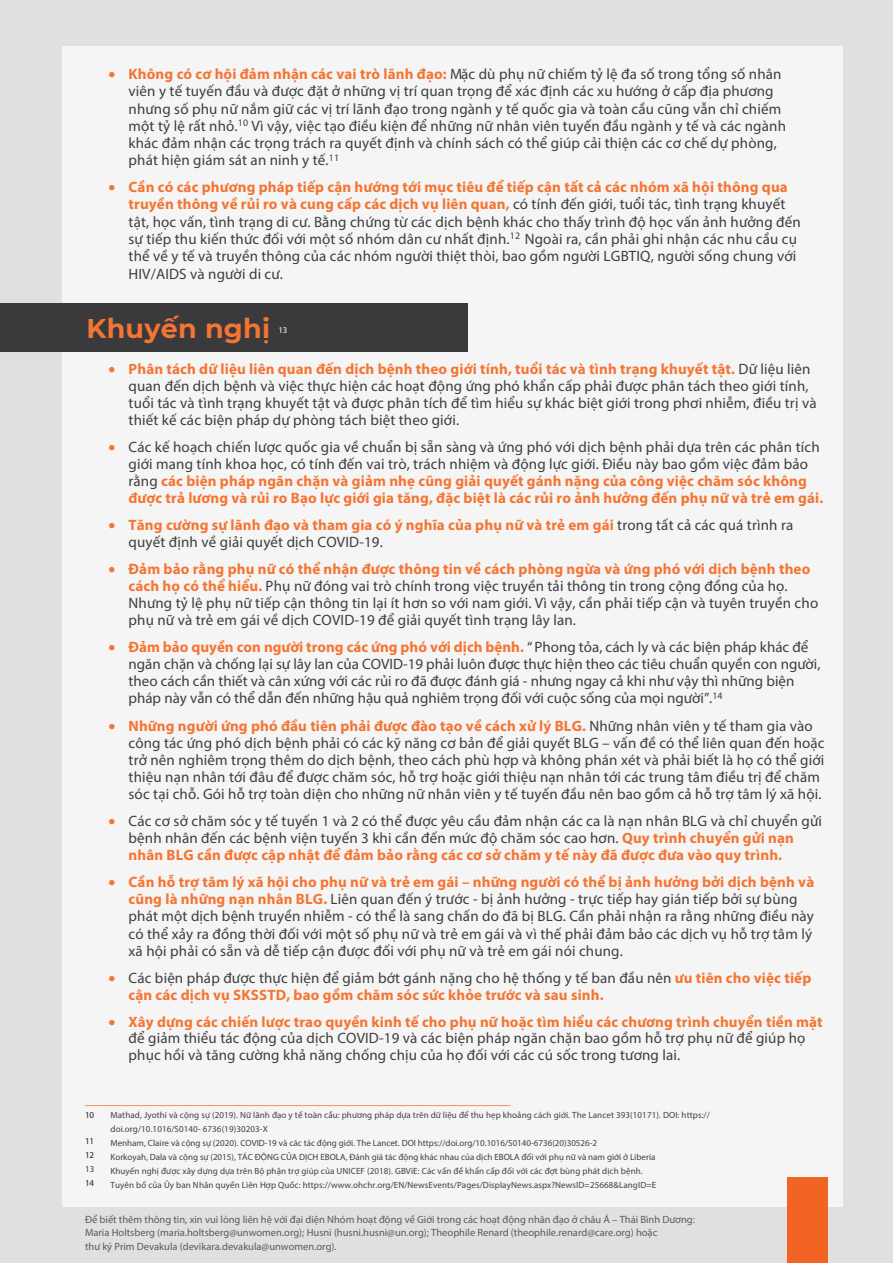
<style>
.page{position:relative;width:893px;height:1263px;background:#e1dfdf}
.page>*{position:absolute;margin:0;border:0;box-sizing:border-box;transform-origin:0 0}
.main{font:700 27px "Montserrat";letter-spacing:.01em;color:#f37433}
.footnote{font:15px/17px "Myriad Pro";letter-spacing:.01em;color:#3e3e3f}
.footnote-2{font:700 15px/16.5px "Myriad Pro";letter-spacing:.01em;color:#f47533}
.footnote-3{font:10.5px/13.6px "Myriad Pro";color:#5a5a5d}
.footnote-4{font:9px/14px "Myriad Pro";letter-spacing:.01em;color:#414042}
.footnote-5{font:9px "Myriad Pro";color:#231f20}
.footnote-6{font:9px "Myriad Pro";color:#3e3e3f}
.main-2{font:8.7px "Myriad Pro";color:#fff}
.s1{color:#f47533}
.s2{font-weight:700;color:#f47533}
.s3{font-weight:400;color:#3e3e3f}
</style>
<div class="page">
<div style="left:62px;top:46px;width:781px;height:1161px;background:#f5f5f5"></div>
<div style="left:0;top:303px;width:468px;height:49px;background:#3a3a3c"></div>
<hr style="left:85px;top:1105px;width:425px;height:1px;background:#f7915a">
<div style="left:788px;top:1178px;width:40px;height:85px;background:#f26423"></div>
<p class="footnote" style="left:129px;top:65px;width:659px;text-indent:-20px"><span class="s1">•</span> <span class="s2">Không có cơ hội đảm nhận các vai trò lãnh đạo:</span> Mặc dù phụ nữ chiếm tỷ lệ đa số trong tổng số nhân viên y tế tuyến đầu và được đặt ở những vị trí quan trọng để xác định các xu hướng ở cấp địa phương nhưng số phụ nữ nắm giữ các vị trí lãnh đạo trong ngành y tế quốc gia và toàn cầu cũng vẫn chỉ chiếm một tỷ lệ rất nhỏ.<sup>10</sup> Vì vậy, việc tạo điều kiện để những nữ nhân viên tuyến đầu ngành y tế và các ngành khác đảm nhận các trọng trách ra quyết định và chính sách có thể giúp cải thiện các cơ chế dự phòng, phát hiện giám sát an ninh y tế.<sup>11</sup></p>
<p class="footnote" style="left:129px;top:178px;width:674px;line-height:17.4px;text-indent:-20px"><span class="s1">•</span> <span class="s2">Cần có các phương pháp tiếp cận hướng tới mục tiêu để tiếp cận tất cả các nhóm xã hội thông qua truyền thông về rủi ro và cung cấp các dịch vụ liên quan,</span> có tính đến giới, tuổi tác, tình trạng khuyết tật, học vấn, tình trạng di cư. Bằng chứng từ các dịch bệnh khác cho thấy trình độ học vấn ảnh hưởng đến sự tiếp thu kiến thức đối với một số nhóm dân cư nhất định.<sup>12</sup> Ngoài ra, cần phải ghi nhận các nhu cầu cụ thể về y tế và truyền thông của các nhóm người thiệt thòi, bao gồm người LGBTIQ, người sống chung với HIV/AIDS và người di cư.</p>
<p class="main" style="left:86px;top:309px;width:185px">Khuyến nghị</p>
<p class="main-2" style="left:278px;top:325px;width:11px">13</p>
<p class="footnote" style="left:129px;top:360px;width:690px;text-indent:-20px"><span class="s1">•</span> <span class="s2">Phân tách dữ liệu liên quan đến dịch bệnh theo giới tính, tuổi tác và tình trạng khuyết tật.</span> Dữ liệu liên quan đến dịch bệnh và việc thực hiện các hoạt động ứng phó khẩn cấp phải được phân tách theo giới tính, tuổi tác và tình trạng khuyết tật và được phân tích để tìm hiểu sự khác biệt giới trong phơi nhiễm, điều trị và thiết kế các biện pháp dự phòng tách biệt theo giới.</p>
<p class="footnote" style="left:129px;top:438px;width:696px;text-indent:-20px"><span class="s1">•</span> Các kế hoạch chiến lược quốc gia về chuẩn bị sẵn sàng và ứng phó với dịch bệnh phải dựa trên các phân tích giới mang tính khoa học, có tính đến vai trò, trách nhiệm và động lực giới. Điều này bao gồm việc đảm bảo rằng <span class="s2">các biện pháp ngăn chặn và giảm nhẹ cũng giải quyết gánh nặng của công việc chăm sóc không được trả lương và rủi ro Bạo lực giới gia tăng, đặc biệt là các rủi ro ảnh hưởng đến phụ nữ và trẻ em gái.</span></p>
<p class="footnote" style="left:129px;top:517px;width:666px;line-height:16.5px;text-indent:-20px"><span class="s1">•</span> <span class="s2">Tăng cường sự lãnh đạo và tham gia có ý nghĩa của phụ nữ và trẻ em gái</span> trong tất cả các quá trình ra quyết định về giải quyết dịch COVID-19.</p>
<p class="footnote" style="left:129px;top:560px;width:691px;text-indent:-20px"><span class="s1">•</span> <span class="s2">Đảm bảo rằng phụ nữ có thể nhận được thông tin về cách phòng ngừa và ứng phó với dịch bệnh theo cách họ có thể hiểu.</span> Phụ nữ đóng vai trò chính trong việc truyền tải thông tin trong cộng đồng của họ.<br>Nhưng tỷ lệ phụ nữ tiếp cận thông tin lại ít hơn so với nam giới. Vì vậy, cần phải tiếp cận và tuyên truyền cho phụ nữ và trẻ em gái về dịch COVID-19 để giải quyết tình trạng lây lan.</p>
<p class="footnote" style="left:129px;top:638px;width:693px;text-indent:-20px"><span class="s1">•</span> <span class="s2">Đảm bảo quyền con người trong các ứng phó với dịch bệnh.</span> “ Phong tỏa, cách ly và các biện pháp khác để ngăn chặn và chống lại sự lây lan của COVID-19 phải luôn được thực hiện theo các tiêu chuẩn quyền con người, theo cách cần thiết và cân xứng với các rủi ro đã được đánh giá - nhưng ngay cả khi như vậy thì những biện pháp này vẫn có thể dẫn đến những hậu quả nghiêm trọng đối với cuộc sống của mọi người”.<sup>14</sup></p>
<p class="footnote" style="left:129px;top:717px;width:698px;text-indent:-20px"><span class="s1">•</span> <span class="s2">Những người ứng phó đầu tiên phải được đào tạo về cách xử lý BLG.</span> Những nhân viên y tế tham gia vào công tác ứng phó dịch bệnh phải có các kỹ năng cơ bản để giải quyết BLG – vấn đề có thể liên quan đến hoặc trở nên nghiêm trọng thêm do dịch bệnh, theo cách phù hợp và không phán xét và phải biết là họ có thể giới thiệu nạn nhân tới đâu để được chăm sóc, hỗ trợ hoặc giới thiệu nạn nhân tới các trung tâm điều trị để chăm sóc tại chỗ. Gói hỗ trợ toàn diện cho những nữ nhân viên y tế tuyến đầu nên bao gồm cả hỗ trợ tâm lý xã hội.</p>
<p class="footnote" style="left:129px;top:812px;width:695px;text-indent:-20px"><span class="s1">•</span> Các cơ sở chăm sóc y tế tuyến 1 và 2 có thể được yêu cầu đảm nhận các ca là nạn nhân BLG và chỉ chuyển gửi bệnh nhân đến các bệnh viện tuyến 3 khi cần đến mức độ chăm sóc cao hơn. <span class="s2">Quy trình chuyển gửi nạn nhân BLG cần được cập nhật để đảm bảo rằng các cơ sở chăm y tế này đã được đưa vào quy trình.</span></p>
<p class="footnote" style="left:129px;top:873px;width:687px;text-indent:-20px"><span class="s1">•</span> <span class="s2">Cần hỗ trợ tâm lý xã hội cho phụ nữ và trẻ em gái – những người có thể bị ảnh hưởng bởi dịch bệnh và cũng là những nạn nhân BLG.</span> Liên quan đến ý trước - bị ảnh hưởng - trực tiếp hay gián tiếp bởi sự bùng phát một dịch bệnh truyền nhiễm - có thể là sang chấn do đã bị BLG. Cần phải nhận ra rằng những điều này có thể xảy ra đồng thời đối với một số phụ nữ và trẻ em gái và vì thế phải đảm bảo các dịch vụ hỗ trợ tâm lý xã hội phải có sẵn và dễ tiếp cận được đối với phụ nữ và trẻ em gái nói chung.</p>
<p class="footnote-2" style="left:129px;top:969px;width:684px;text-indent:-20px">• <span class="s3">Các biện pháp được thực hiện để giảm bớt gánh nặng cho hệ thống y tế ban đầu nên</span> ưu tiên cho việc tiếp cận các dịch vụ SKSSTD, bao gồm chăm sóc sức khỏe trước và sau sinh.</p>
<p class="footnote" style="left:129px;top:1013px;width:696px;text-indent:-20px"><span class="s1">•</span> <span class="s2">Xây dựng các chiến lược trao quyền kinh tế cho phụ nữ hoặc tìm hiểu các chương trình chuyển tiền mặt </span>để giảm thiểu tác động của dịch COVID-19 và các biện pháp ngăn chặn bao gồm hỗ trợ phụ nữ để giúp họ phục hồi và tăng cường khả năng chống chịu của họ đối với các cú sốc trong tương lai.</p>
<p class="footnote-5" style="left:85px;top:1109px;width:11px">10</p>
<p class="footnote-5" style="left:85px;top:1135px;width:11px">11</p>
<p class="footnote-5" style="left:85px;top:1149px;width:11px">12</p>
<p class="footnote-6" style="left:85px;top:1163px;width:11px">13</p>
<p class="footnote-5" style="left:85px;top:1177px;width:11px">14</p>
<p class="footnote-4" style="left:111px;top:1108px;width:601px">Mathad, Jyothi và cộng sự (2019). Nữ lãnh đạo y tế toàn cầu: phương pháp dựa trên dữ liệu để thu hẹp khoảng cách giới. The Lancet 393(10171). DOI: https:// doi.org/10.1016/S0140- 6736(19)30203-X<br>Menham, Claire và cộng sự (2020). COVID-19 và các tác động giới. The Lancet. DOI https://doi.org/10.1016/S0140-6736(20)30526-2<br>Korkoyah, Dala và cộng sự (2015), TÁC ĐỘNG CỦA DỊCH EBOLA, Đánh giá tác động khác nhau của dịch EBOLA đối với phụ nữ và nam giới ở Liberia<br>Khuyến nghị được xây dựng dựa trên Bộ phận trợ giúp của UNICEF (2018). GBViE: Các vấn đề khẩn cấp đối với các đợt bùng phát dịch bệnh.<br>Tuyên bố của Ủy ban Nhân quyền Liên Hợp Quốc: https://www.ohchr.org/EN/NewsEvents/Pages/DisplayNews.aspx?NewsID=25668&amp;LangID=E</p>
<p class="footnote-3" style="left:85px;top:1212px;width:611px">Để biết thêm thông tin, xin vui lòng liên hệ với đại diện Nhóm hoạt động về Giới trong các hoạt động nhân đạo ở châu Á – Thái Bình Dương:<br>Maria Holtsberg (maria.holtsberg@unwomen.org); Husni (husni.husni@un.org); Theophile Renard (theophile.renard@care.org) hoặc<br>thư ký Prim Devakula (devikara.devakula@unwomen.org).</p>
</div>
